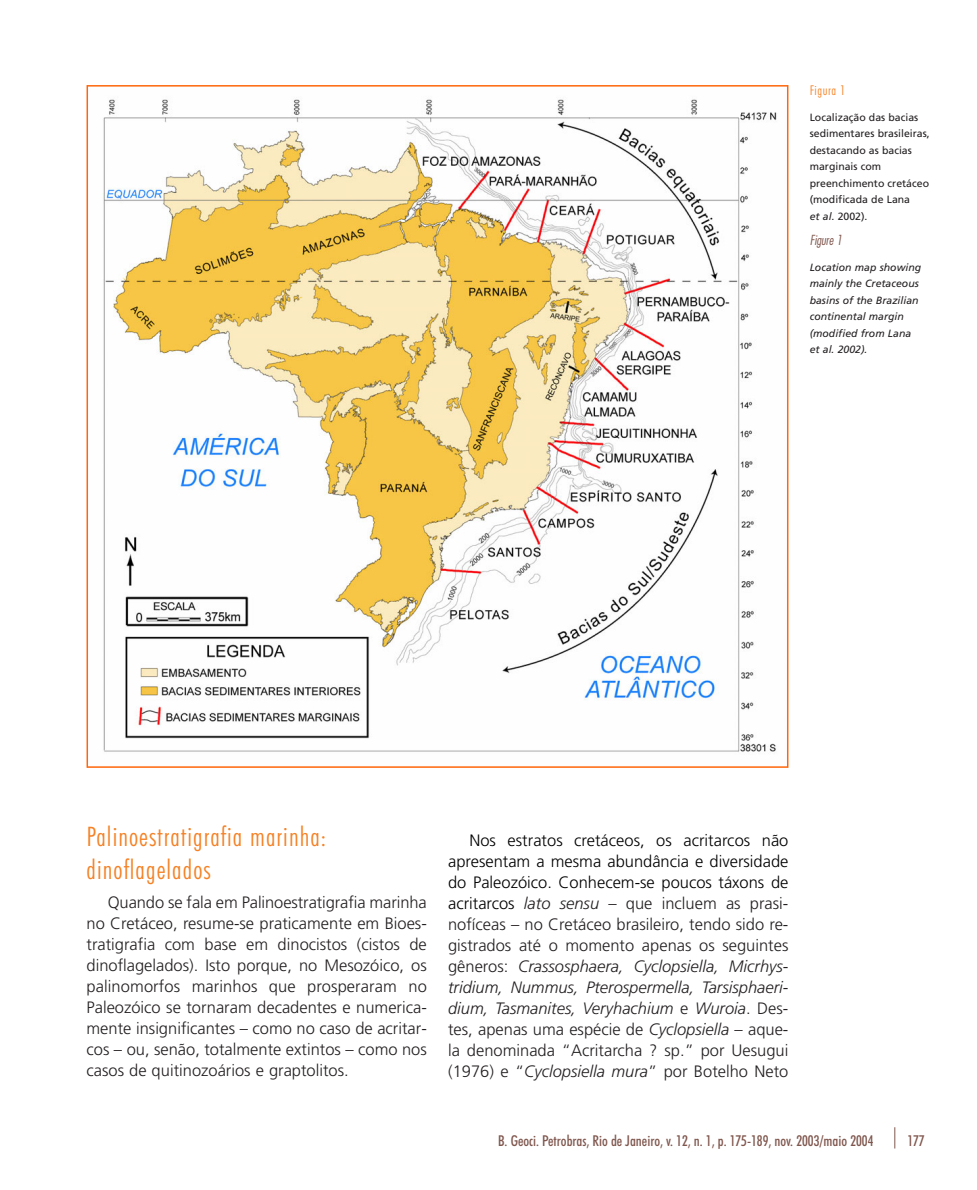
<style>
.page{position:relative;width:977px;height:1190px;background:#fff}
.page>*{position:absolute;margin:0;border:0;box-sizing:border-box;transform-origin:0 0}
.t1{font:300 condensed 27px/33px "Futura BT";letter-spacing:.04em;color:#f58226}
.t2{font:300 16.5px/21px "Frutiger";color:#231f20;text-align:justify}
.t3{font:500 condensed 15px "Futura BT";color:#7f564d}
.t4{font:300 condensed 13.5px "Futura BT";letter-spacing:.04em;color:#f58226}
.t5{font:italic 13.5px "Futura Lt Cn BT";color:#7f564d}
.t6{font:10.5px/16.5px "Frutiger";color:#231f20}
.t7{font:italic 10.5px/16.5px "Frutiger";color:#231f20}
.s1{font-style:italic}
.s2{color:#000}
</style>
<div class="page">
<svg style="left:894px;top:1127px;width:1px;height:21px"></svg>
<img style="left:102px;top:99px;width:675px;height:653px">
<p class="t4" style="left:809px;top:86px;width:37px">Figura 1</p>
<p class="t6" style="left:809px;top:110px;width:121px">Localização das bacias sedimentares brasileiras, destacando as bacias marginais com preenchimento cretáceo (modificada de Lana<br><span class="s1">et al</span>. 2002).</p>
<p class="t5" style="left:809px;top:235px;width:34px">Figure 1</p>
<p class="t7" style="left:809px;top:260px;width:113px">Location map showing mainly the Cretaceous basins of the Brazilian continental margin (modified from Lana et al. 2002).</p>
<h1 class="t1" style="left:86px;top:823px;width:241px">Palinoestratigrafia marinha: dinoflagelados</h1>
<p class="t2" style="left:86px;top:893px;width:342px;text-indent:21px">Quando se fala em Palinoestratigrafia marinha no Cretáceo, resume-se praticamente em Bioes&shy;tratigrafia com base em dinocistos (cistos de dinoflagelados). Isto porque, no Mesozóico, os palinomorfos marinhos que prosperaram no Paleozóico se tornaram decadentes e numerica&shy;mente insignificantes – como no caso de acritar&shy;cos – ou, senão, totalmente extintos – como nos casos de quitinozoários e graptolitos.</p>
<p class="t2" style="left:448px;top:831px;width:342px;text-indent:21px"><span class="s2">Nos estratos cretáceos, os acritarcos não apresentam a mesma abundância e diversidade do Paleozóico. Conhecem-se poucos táxons de acritarcos</span> <span class="s1">lato sensu</span> – que incluem as prasi&shy;nofíceas – no Cretáceo brasileiro, tendo sido re&shy;gistrados até o momento apenas os seguintes gêneros: <span class="s1">Crassosphaera, Cyclopsiella, Micrhys&shy;tridium, Nummus, Pterospermella, Tarsisphaeri&shy;dium, Tasmanites, Veryhachium</span> e <span class="s1">Wuroia</span>. Des&shy;tes, apenas uma espécie de <span class="s1">Cyclopsiella</span> – aque&shy;la denominada “Acritarcha ? sp.” por Uesugui (1976) e “<span class="s1">Cyclopsiella mura</span>” por Botelho Neto</p>
<p class="t3" style="left:498px;top:1135px;width:377px">B. Geoci. Petrobras, Rio de Janeiro, v. 12, n. 1, p. 175-189, nov. 2003/maio 2004</p>
<p class="t3" style="left:907px;top:1135px;width:19px">177</p>
</div>
